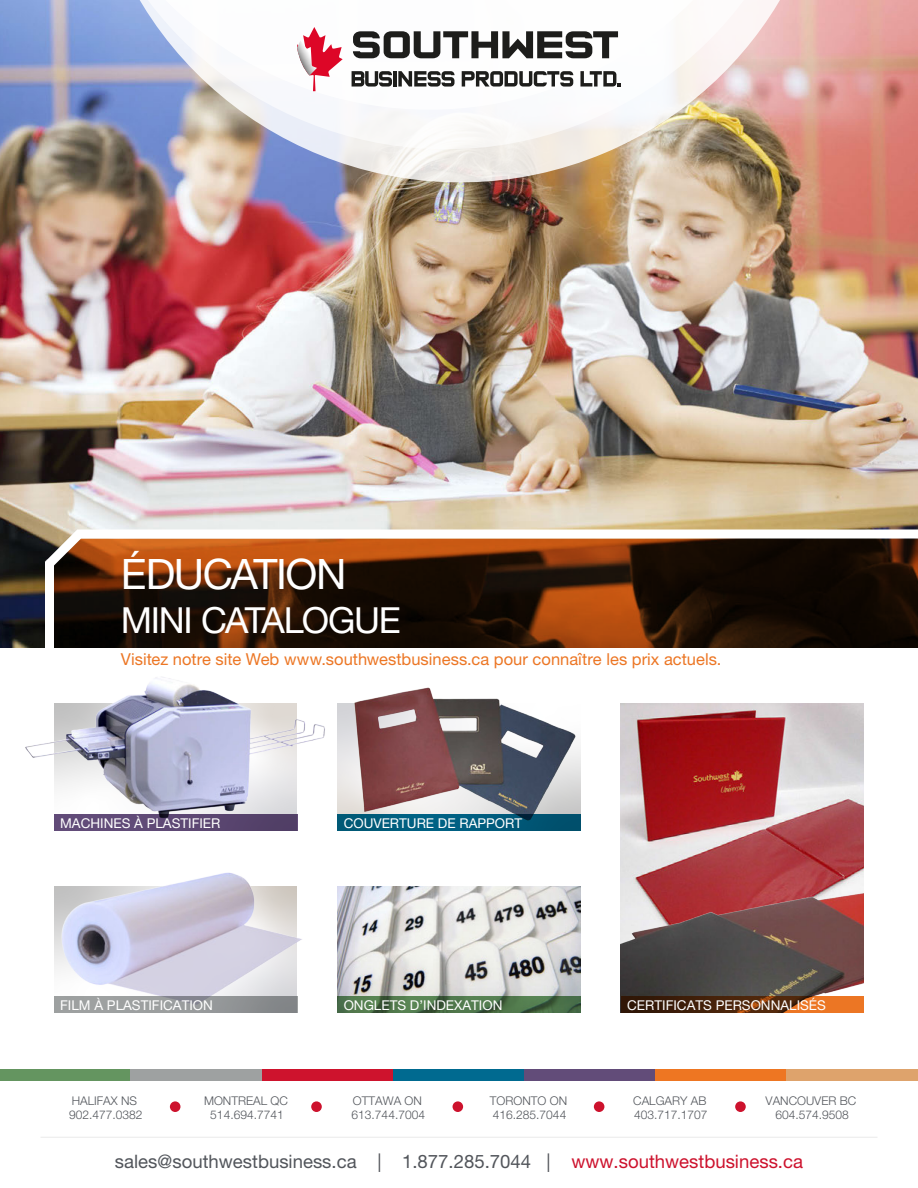
<style>
.page{position:relative;width:918px;height:1188px;background:#fff}
.page>*{position:absolute;margin:0;border:0;box-sizing:border-box;transform-origin:0 0}
.t1{font:42px "Helvetica Neue LT Pro";letter-spacing:-.035em;color:#fff}
.t2{font:36px "Helvetica Neue LT Pro";letter-spacing:-.04em;color:#fff}
.t3{font:18.6px "Helvetica Neue LT Std";color:#52555b}
.t4{font:16.5px "Helvetica Neue LT Pro";color:#ec7624}
.t5{font:13.5px "Helvetica Neue LT Std";color:#fff}
.t6{font:300 12px/14.4px "Helvetica Neue LT Pro";color:#52555b}
.s1{font-family:"Helvetica Neue LT Std"}
.s2{color:#cd122d}
</style>
<div class="page">
<div style="left:0;top:1069px;width:131px;height:12px;background:#649560"></div>
<div style="left:131px;top:1069px;width:131px;height:12px;background:#9ea1a1"></div>
<div style="left:262px;top:1069px;width:131px;height:12px;background:#ce132d"></div>
<div style="left:393px;top:1069px;width:131px;height:12px;background:#006a90"></div>
<div style="left:524px;top:1069px;width:132px;height:12px;background:#624c79"></div>
<div style="left:656px;top:1069px;width:131px;height:12px;background:#ee7622"></div>
<div style="left:787px;top:1069px;width:131px;height:12px;background:#dea36c"></div>
<div style="left:735px;top:1101px;width:11px;height:11px;background:#cd122d;border-radius:50%"></div>
<div style="left:594px;top:1101px;width:10px;height:11px;background:#cd122d;border-radius:50%"></div>
<div style="left:453px;top:1101px;width:10px;height:11px;background:#cd122d;border-radius:50%"></div>
<div style="left:311px;top:1101px;width:11px;height:11px;background:#cd122d;border-radius:50%"></div>
<div style="left:170px;top:1101px;width:10px;height:11px;background:#cd122d;border-radius:50%"></div>
<hr style="left:40px;top:1137px;width:838px;height:1px;background:#eaeaea">
<img style="left:0;top:0;width:918px;height:647px">
<img style="left:135px;top:0;width:648px;height:182px">
<img style="left:139px;top:0;width:633px;height:149px">
<svg style="left:149px;top:0;width:606px;height:110px"></svg>
<svg style="left:297px;top:27px;width:46px;height:64px"></svg>
<svg style="left:352px;top:71px;width:40px;height:16px"></svg>
<hr style="left:393px;top:71px;width:4px;height:16px;background:#1d1d1b">
<svg style="left:398px;top:71px;width:57px;height:16px"></svg>
<svg style="left:462px;top:71px;width:111px;height:16px"></svg>
<svg style="left:580px;top:71px;width:41px;height:16px"></svg>
<svg style="left:353px;top:31px;width:265px;height:27px"></svg>
<img style="left:59px;top:872px;width:243px;height:135px">
<svg style="left:337px;top:703px;width:6px;height:111px"></svg>
<img style="left:343px;top:687px;width:238px;height:127px">
<img style="left:25px;top:677px;width:300px;height:145px">
<img style="left:337px;top:886px;width:243px;height:111px">
<img style="left:621px;top:703px;width:243px;height:182px">
<img style="left:621px;top:885px;width:243px;height:112px">
<div style="left:337px;top:814px;width:244px;height:16px;background:linear-gradient(to right,#006181,#005372)"></div>
<svg style="left:45px;top:529px;width:873px;height:119px;background:#50311d"></svg>
<div style="left:54px;top:814px;width:243px;height:16px;background:#624c79"></div>
<svg style="left:54px;top:997px;width:243px;height:16px;background:#949799"></svg>
<svg style="left:621px;top:997px;width:243px;height:16px;background:#743910"></svg>
<svg style="left:337px;top:997px;width:244px;height:16px;background:#4a7047"></svg>
<h1 class="t1" style="left:121px;top:549px;width:227px"><span class="s1">É</span>DUCATION</h1>
<h2 class="t2" style="left:121px;top:598px;width:281px">MINI CATALOGUE</h2>
<h3 class="t4" style="left:121px;top:649px;width:602px">Visitez notre site Web www.southwestbusiness.ca pour connaître les prix actuels.</h3>
<p class="t5" style="left:60px;top:815px;width:162px">MACHINES À PLASTIFIER</p>
<p class="t5" style="left:60px;top:998px;width:154px">FILM À PLASTIFICATION</p>
<p class="t5" style="left:344px;top:815px;width:180px">COUVERTURE DE RAPPORT</p>
<p class="t5" style="left:344px;top:998px;width:160px">ONGLETS D’INDEXATION</p>
<p class="t5" style="left:627px;top:998px;width:200px">CERTIFICATS PERSONNALISÉS</p>
<p class="t6" style="left:69px;top:1093px;width:75px">HALIFAX NS<br>902.477.0382</p>
<p class="t6" style="left:204px;top:1093px;width:85px;text-align:center">MONTREAL QC<br>514.694.7741</p>
<p class="t6" style="left:352px;top:1093px;width:75px">OTTAWA ON<br>613.744.7004</p>
<p class="t6" style="left:490px;top:1093px;width:79px">TORONTO ON<br>416.285.7044</p>
<p class="t6" style="left:633px;top:1093px;width:76px">CALGARY AB<br>403.717.1707</p>
<p class="t6" style="left:766px;top:1093px;width:92px;text-align:center">VANCOUVER BC<br>604.574.9508</p>
<h3 class="t3" style="left:115px;top:1150px;width:690px">sales@southwestbusiness.ca | 1.877.285.7044 | <span class="s2">www.southwestbusiness.ca</span></h3>
</div>
